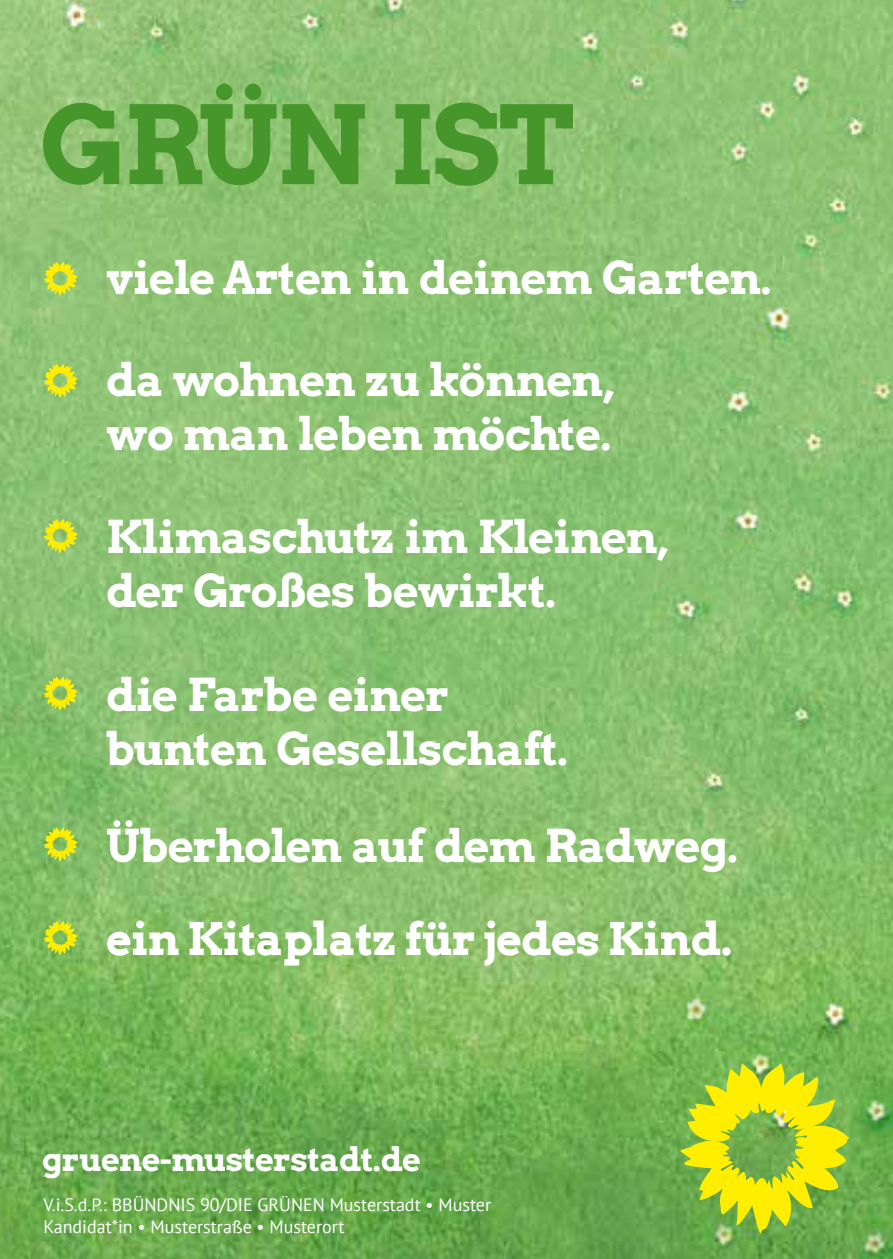
<style>
.page{position:relative;width:893px;height:1259px;background:#fff}
.page>*{position:absolute;margin:0;border:0;box-sizing:border-box;transform-origin:0 0}
.t1{font:108px "Arvo Gruen";letter-spacing:-.03em;color:#46962b}
.t2{font:45px/54px "Arvo Gruen";letter-spacing:-.02em;color:#fff}
.t3{font:700 45px "Arvo";letter-spacing:-.02em;color:#fff}
.t4{font:32.7px "Arvo Gruen";letter-spacing:-.02em;color:#fff}
.t5{font:18px/21.6px "PT Sans";color:#fff}
</style>
<div class="page">
<img style="left:0;top:0;width:893px;height:1259px">
<svg style="left:680px;top:1063px;width:169px;height:170px;background:#b0ca2c"></svg>
<svg style="left:44px;top:262px;width:33px;height:34px"></svg>
<svg style="left:44px;top:364px;width:33px;height:34px"></svg>
<svg style="left:44px;top:519px;width:33px;height:34px"></svg>
<svg style="left:44px;top:676px;width:33px;height:34px"></svg>
<svg style="left:44px;top:827px;width:33px;height:34px"></svg>
<svg style="left:44px;top:921px;width:33px;height:34px"></svg>
<h1 class="t1" style="left:40px;top:70px;width:536px">GRÜN IST</h1>
<p class="t2" style="left:106px;top:249px;width:667px">viele Arten in deinem Garten.</p>
<p class="t2" style="left:106px;top:351px;width:510px">da wohnen zu können, wo man leben möchte.</p>
<p class="t2" style="left:106px;top:508px;width:564px">Klimaschutz im Kleinen, der Großes bewirkt.</p>
<p class="t2" style="left:106px;top:665px;width:464px">die Farbe einer bunten Gesellschaft.</p>
<p class="t2" style="left:106px;top:816px;width:634px">Überholen auf dem Radweg.</p>
<p class="t3" style="left:106px;top:911px;width:627px">ein Kitaplatz für jedes Kind.</p>
<p class="t4" style="left:42px;top:1137px;width:380px">gruene-musterstadt.de</p>
<p class="t5" style="left:43px;top:1193px;width:449px">V.i.S.d.P.: BBÜNDNIS 90/DIE GRÜNEN Musterstadt • Muster<br>Kandidat*in • Musterstraße • Musterort</p>
</div>
